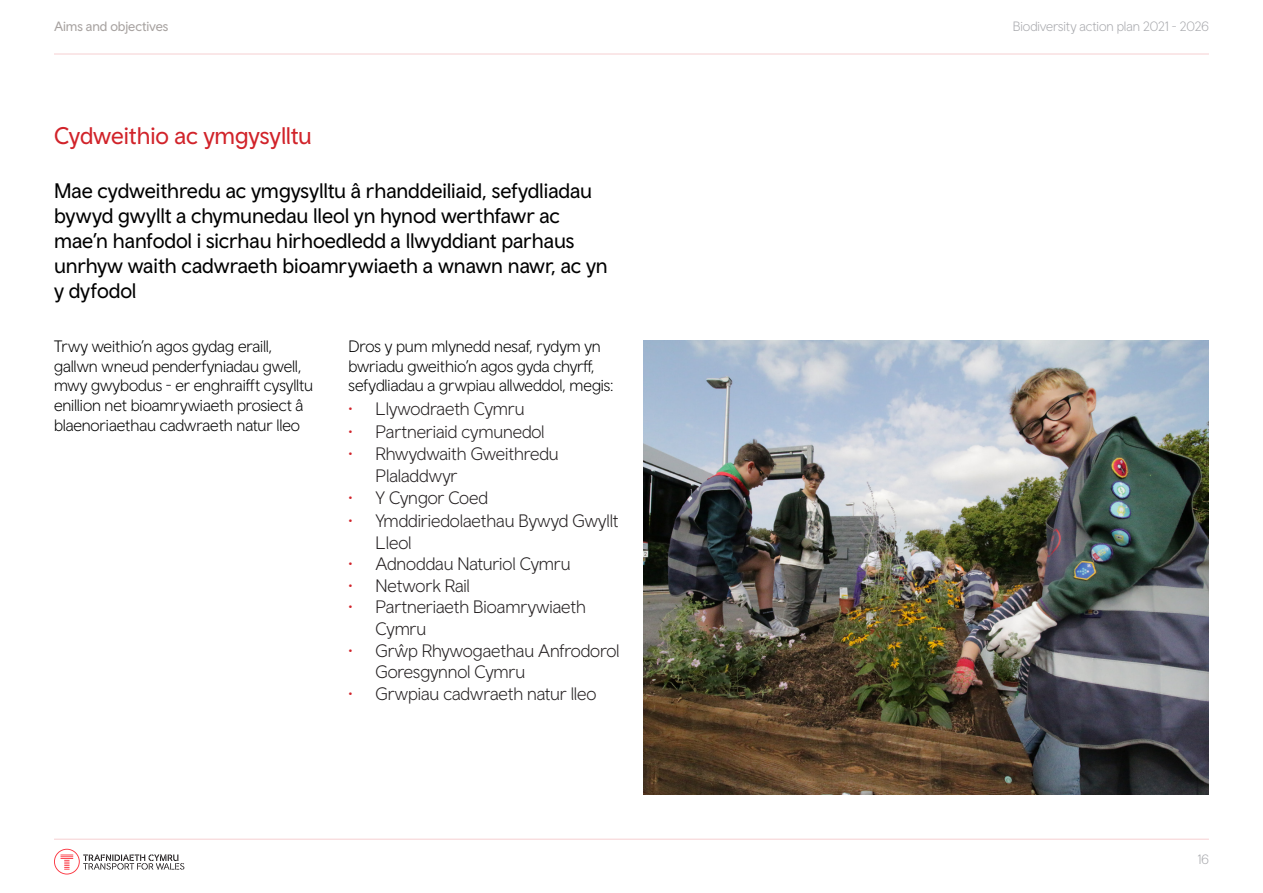
<style>
.page{position:relative;width:1263px;height:893px;background:#fff}
.page>*{position:absolute;margin:0;border:0;box-sizing:border-box;transform-origin:0 0}
.t1{font:24px "Wales Sans Body";letter-spacing:-.005em;color:#d1232a}
.t2{font:21px/25.2px "Wales Sans Body";letter-spacing:-.005em;color:#000}
.t3{font:300 18px/21.6px "Wales Sans Body";letter-spacing:-.005em;color:#231f20}
.t4{font:300 16.5px/19.8px "Wales Sans Body";letter-spacing:-.005em;color:#000}
.t5{font:300 13.5px "Wales Sans Body";letter-spacing:-.005em;color:#a8a9ad}
.t6{font:13.5px "Wales Sans Body";letter-spacing:-.01em;color:#a7a2a0}
.s1{color:#d1232a}
</style>
<div class="page">
<hr style="left:54px;top:54px;width:1155px;height:1px;background:#d10a11">
<hr style="left:54px;top:839px;width:1155px;height:1px;background:#d10a11">
<svg style="left:54px;top:849px;width:130px;height:25px"></svg>
<img style="left:643px;top:340px;width:566px;height:454px">
<hr style="left:1262px;top:308px;width:1px;height:585px;background:#d1232a">
<p class="t6" style="left:54px;top:18px;width:116px">Aims and objectives</p>
<p class="t1" style="left:54px;top:121px;width:259px">Cydweithio ac ymgysylltu</p>
<p class="t2" style="left:54px;top:177px;width:555px">Mae cydweithredu ac ymgysylltu â rhanddeiliaid, sefydliadau bywyd gwyllt a chymunedau lleol yn hynod werthfawr ac mae’n hanfodol i sicrhau hirhoedledd a llwyddiant parhaus unrhyw waith cadwraeth bioamrywiaeth a wnawn nawr, ac yn y dyfodol</p>
<p class="t4" style="left:54px;top:336px;width:260px">Trwy weithio’n agos gydag eraill, gallwn wneud penderfyniadau gwell, mwy gwybodus - er enghraifft cysylltu enillion net bioamrywiaeth prosiect â blaenoriaethau cadwraeth natur lleo</p>
<p class="t4" style="left:349px;top:336px;width:267px">Dros y pum mlynedd nesaf, rydym yn bwriadu gweithio’n agos gyda chyrff, sefydliadau a grwpiau allweddol, megis:</p>
<p class="t3" style="left:349px;top:398px;width:177px"><span class="s1">•</span> Llywodraeth Cymru</p>
<p class="t3" style="left:349px;top:420px;width:198px"><span class="s1">•</span> Partneriaid cymunedol</p>
<p class="t3" style="left:376px;top:443px;width:184px;text-indent:-27px"><span class="s1">•</span> Rhwydwaith Gweithredu<br>Plaladdwyr</p>
<p class="t3" style="left:349px;top:487px;width:141px"><span class="s1">•</span> Y Cyngor Coed</p>
<p class="t3" style="left:376px;top:509px;width:244px;text-indent:-27px"><span class="s1">•</span> Ymddiriedolaethau Bywyd Gwyllt<br>Lleol</p>
<p class="t3" style="left:349px;top:553px;width:223px"><span class="s1">•</span> Adnoddau Naturiol Cymru</p>
<p class="t3" style="left:349px;top:574px;width:123px"><span class="s1">•</span> Network Rail</p>
<p class="t3" style="left:376px;top:596px;width:212px;text-indent:-27px"><span class="s1">•</span> Partneriaeth Bioamrywiaeth<br>Cymru</p>
<p class="t3" style="left:376px;top:639px;width:246px;text-indent:-27px"><span class="s1">•</span> Grŵp Rhywogaethau Anfrodorol<br>Goresgynnol Cymru</p>
<p class="t3" style="left:349px;top:682px;width:249px"><span class="s1">•</span> Grwpiau cadwraeth natur lleo</p>
<p class="t5" style="left:1013px;top:18px;width:198px">Biodiversity action plan 2021 - 2026</p>
<p class="t5" style="left:1198px;top:851px;width:13px">16</p>
</div>
